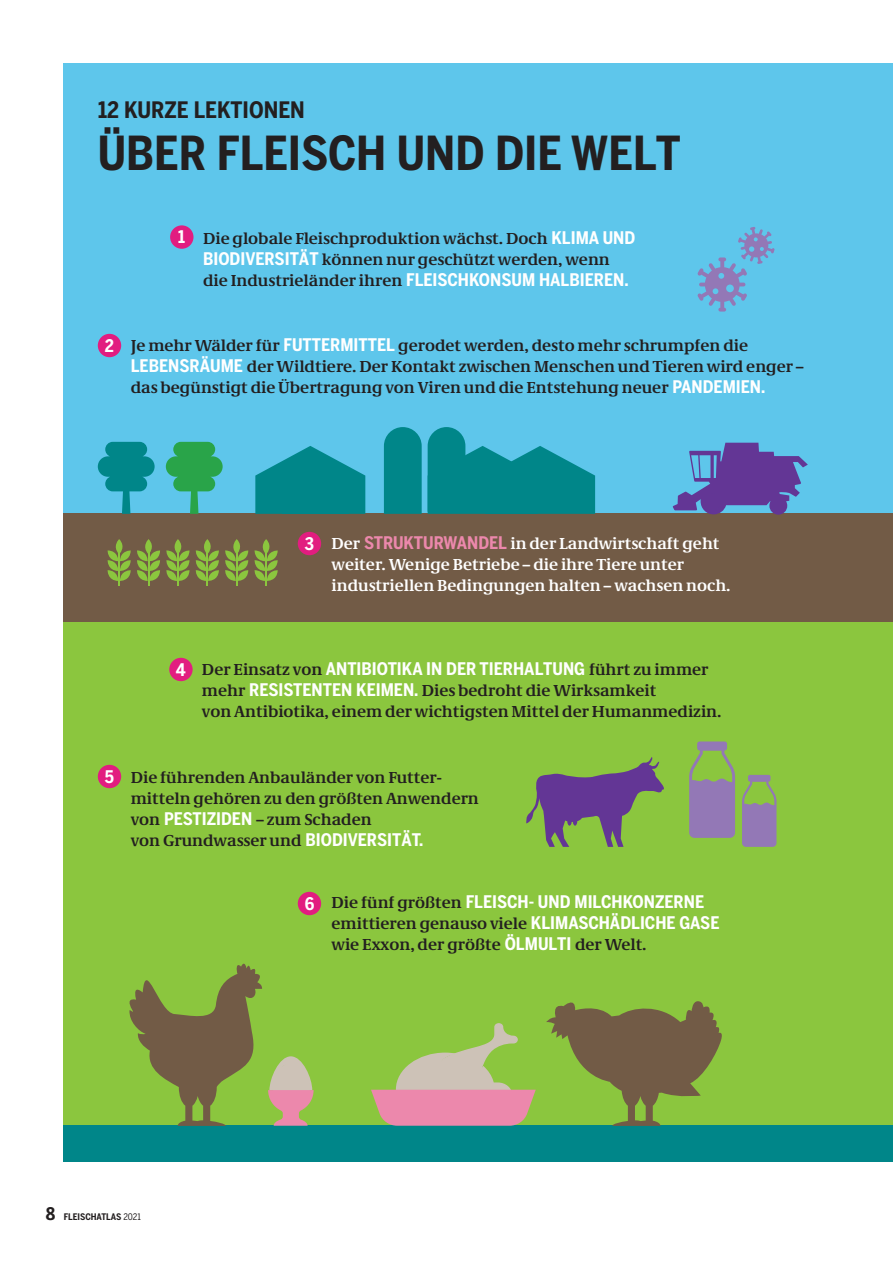
<style>
.page{position:relative;width:893px;height:1263px;background:#fff}
.page>*{position:absolute;margin:0;border:0;box-sizing:border-box;transform-origin:0 0}
.t1{font:700 46.5px "Benton Sans Cond";color:#231f20}
.t2{font:700 22.5px "Benton Sans Cond";color:#231f20}
.t3{font:700 17.25px "Benton Sans Cond";color:#fff}
.t4{font:700 16.5px/21px "Neue Demos";color:#231f20}
.t5{font:700 16.5px/21px "Neue Demos";color:#fff}
.t6{font:700 9px "Benton Sans Cond";color:#231f20}
.s1{font-family:"Benton Sans Cond";font-size:17.25px;color:#fff}
.s2{font-family:"Benton Sans Cond";font-size:17.25px;color:#ec88ac}
.s3{font-family:"Neue Demos";font-size:16.5px;color:#231f20}
.s4{font-size:17.25px}
.s5{font-weight:400}
</style>
<div class="page">
<div style="left:64px;top:64px;width:829px;height:1098px;background:#5ec6eb"></div>
<div style="left:64px;top:532px;width:829px;height:630px;background:#8bc63e"></div>
<div style="left:64px;top:514px;width:829px;height:108px;background:#725b46"></div>
<div style="left:64px;top:1126px;width:829px;height:36px;background:#008689"></div>
<svg style="left:428px;top:427px;width:167px;height:87px"></svg>
<svg style="left:255px;top:446px;width:110px;height:68px"></svg>
<svg style="left:384px;top:427px;width:38px;height:87px"></svg>
<div style="left:282px;top:486px;width:67px;height:28px;background:#008689"></div>
<svg style="left:98px;top:442px;width:57px;height:72px"></svg>
<svg style="left:166px;top:442px;width:57px;height:72px"></svg>
<svg style="left:123px;top:963px;width:139px;height:163px"></svg>
<svg style="left:546px;top:1001px;width:178px;height:125px"></svg>
<svg style="left:371px;top:1023px;width:165px;height:103px"></svg>
<svg style="left:268px;top:1056px;width:46px;height:70px"></svg>
<svg style="left:107px;top:539px;width:24px;height:42px"></svg>
<hr style="left:118px;top:548px;width:2px;height:38px;background:#8bc63e">
<svg style="left:137px;top:539px;width:23px;height:42px"></svg>
<hr style="left:148px;top:548px;width:1px;height:38px;background:#8bc63e">
<svg style="left:166px;top:539px;width:23px;height:42px"></svg>
<hr style="left:177px;top:548px;width:2px;height:38px;background:#8bc63e">
<svg style="left:195px;top:539px;width:24px;height:42px"></svg>
<hr style="left:206px;top:548px;width:2px;height:38px;background:#8bc63e">
<svg style="left:225px;top:539px;width:23px;height:42px"></svg>
<hr style="left:236px;top:548px;width:2px;height:38px;background:#8bc63e">
<svg style="left:254px;top:539px;width:24px;height:42px"></svg>
<hr style="left:265px;top:548px;width:2px;height:38px;background:#8bc63e">
<div style="left:98px;top:334px;width:23px;height:23px;background:#e21d80;border-radius:50%"></div>
<div style="left:170px;top:225px;width:23px;height:24px;background:#e21d80;border-radius:50%"></div>
<div style="left:298px;top:532px;width:23px;height:23px;background:#e21d80;border-radius:50%"></div>
<div style="left:169px;top:658px;width:24px;height:23px;background:#e21d80;border-radius:50%"></div>
<div style="left:98px;top:765px;width:23px;height:23px;background:#e21d80;border-radius:50%"></div>
<div style="left:298px;top:892px;width:23px;height:23px;background:#e21d80;border-radius:50%"></div>
<svg style="left:673px;top:443px;width:135px;height:72px"></svg>
<svg style="left:697px;top:227px;width:78px;height:85px"></svg>
<div style="left:748px;top:775px;width:22px;height:6px;background:#9378b6;border-radius:2px"></div>
<svg style="left:742px;top:779px;width:34px;height:68px"></svg>
<div style="left:697px;top:741px;width:30px;height:9px;background:#9378b6;border-radius:2px"></div>
<svg style="left:689px;top:747px;width:46px;height:91px"></svg>
<svg style="left:526px;top:757px;width:138px;height:90px"></svg>
<h2 class="t2" style="left:98px;top:96px;width:208px">12 KURZE LEKTIONEN</h2>
<h1 class="t1" style="left:98px;top:126px;width:585px">ÜBER FLEISCH UND DIE WELT</h1>
<p class="t3" style="left:178px;top:227px;width:8px">1</p>
<p class="t4" style="left:203px;top:228px;width:434px">Die globale Fleischproduktion wächst. Doch <span class="s1">KLIMA UND<br>BIODIVERSITÄT</span> können nur geschützt werden, wenn die Industrieländer ihren <span class="s1">FLEISCHKONSUM HALBIEREN.</span></p>
<p class="t3" style="left:105px;top:336px;width:11px">2</p>
<p class="t4" style="left:131px;top:335px;width:675px">Je mehr Wälder für <span class="s1">FUTTERMITTEL</span> gerodet werden, desto mehr schrumpfen die<br><span class="s1">LEBENSRÄUME</span> der Wildtiere. Der Kontakt zwischen Menschen und Tieren wird enger – das begünstigt die Übertragung von Viren und die Entstehung neuer <span class="s1">PANDEMIEN.</span></p>
<p class="t3" style="left:305px;top:534px;width:11px">3</p>
<p class="t5" style="left:332px;top:533px;width:401px">Der <span class="s2">STRUKTURWANDEL</span> in der Landwirtschaft geht weiter. Wenige Betriebe – die ihre Tiere unter industriellen Bedingungen halten – wachsen noch.</p>
<p class="t3" style="left:176px;top:660px;width:11px">4</p>
<p class="t3" style="left:202px;top:659px;width:508px"><span class="s3">Der Einsatz von</span> ANTIBIOTIKA IN DER TIERHALTUNG <span class="s3">führt zu immer</span></p>
<p class="t4" style="left:202px;top:680px;width:521px">mehr <span class="s1">RESISTENTEN KEIMEN.</span> Dies bedroht die Wirksamkeit<br>von Antibiotika, einem der wichtigsten Mittel der Humanmedizin.</p>
<p class="t3" style="left:105px;top:767px;width:11px">5</p>
<p class="t4" style="left:131px;top:767px;width:350px">Die führenden Anbauländer von Futter&shy;mitteln gehören zu den größten Anwendern von <span class="s1">PESTIZIDEN</span> – zum Schaden<br>von Grundwasser und <span class="s1">BIODIVERSITÄT.</span></p>
<p class="t3" style="left:305px;top:894px;width:11px">6</p>
<p class="t3" style="left:332px;top:892px;width:374px"><span class="s3">Die fünf größten</span> FLEISCH- UND MILCHKONZERNE</p>
<p class="t4" style="left:332px;top:913px;width:389px">emittieren genauso viele <span class="s1">KLIMASCHÄDLICHE GASE </span>wie Exxon, der größte <span class="s1">ÖLMULTI</span> der Welt.</p>
<p class="t6" style="left:46px;top:1212px;width:97px"><span class="s4">8</span> FLEISCHATLAS <span class="s5">2021</span></p>
</div>
